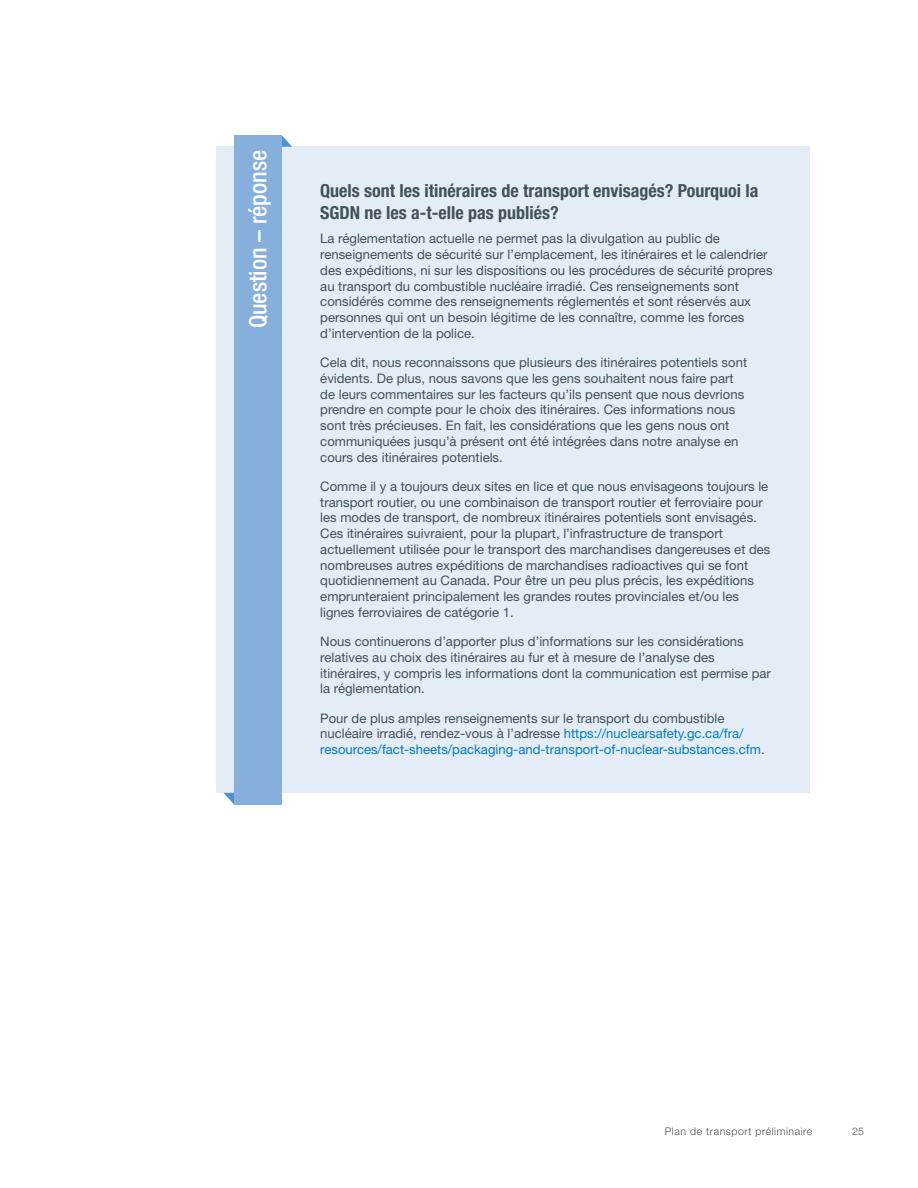
<style>
.page{position:relative;width:918px;height:1188px;background:#fff}
.page>*{position:absolute;margin:0;border:0;box-sizing:border-box;transform-origin:0 0}
.Text_box_title{font:500 condensed 24px "Helvetica Neue LT Std";color:#fff}
.Text_box_body{font:700 condensed 18px/21.6px "Helvetica Neue LT Std";color:#41525c}
.Text_box_body-2{font:13.2px/15.8px "Helvetica Neue LT Std";color:#41525c}
.Text_box_body-3{font:13.2px/15.8px "Helvetica Neue LT Std";color:#007cc2}
.t1{font:300 10.5px "Helvetica Neue LT Std";letter-spacing:.055em;color:#41525c}
.s1{color:#41525c}
</style>
<div class="page">
<div style="left:216px;top:147px;width:594px;height:646px;background:#e4ecf7"></div>
<svg style="left:224px;top:793px;width:10px;height:12px"></svg>
<svg style="left:281px;top:135px;width:11px;height:12px"></svg>
<div style="left:234px;top:135px;width:47px;height:670px;background:#86afdc"></div>
<p class="Text_box_title" style="left:244px;top:328px;width:180px;rotate:-90deg">Question – réponse</p>
<p class="Text_box_body" style="left:320px;top:180px;width:440px">Quels sont les itinéraires de transport envisagés? Pourquoi la<br>SGDN ne les a-t-elle pas publiés?</p>
<p class="Text_box_body-2" style="left:320px;top:231px;width:454px">La réglementation actuelle ne permet pas la divulgation au public de renseignements de sécurité sur l’emplacement, les itinéraires et le calendrier des expéditions, ni sur les dispositions ou les procédures de sécurité propres au transport du combustible nucléaire irradié. Ces renseignements sont considérés comme des renseignements réglementés et sont réservés aux personnes qui ont un besoin légitime de les connaître, comme les forces d’intervention de la police.</p>
<p class="Text_box_body-2" style="left:320px;top:354px;width:428px">Cela dit, nous reconnaissons que plusieurs des itinéraires potentiels sont évidents. De plus, nous savons que les gens souhaitent nous faire part de leurs commentaires sur les facteurs qu’ils pensent que nous devrions prendre en compte pour le choix des itinéraires. Ces informations nous sont très précieuses. En fait, les considérations que les gens nous ont communiquées jusqu’à présent ont été intégrées dans notre analyse en cours des itinéraires potentiels.</p>
<p class="Text_box_body-2" style="left:320px;top:478px;width:452px">Comme il y a toujours deux sites en lice et que nous envisageons toujours le transport routier, ou une combinaison de transport routier et ferroviaire pour les modes de transport, de nombreux itinéraires potentiels sont envisagés.<br>Ces itinéraires suivraient, pour la plupart, l’infrastructure de transport actuellement utilisée pour le transport des marchandises dangereuses et des nombreuses autres expéditions de marchandises radioactives qui se font quotidiennement au Canada. Pour être un peu plus précis, les expéditions emprunteraient principalement les grandes routes provinciales et/ou les lignes ferroviaires de catégorie 1.</p>
<p class="Text_box_body-2" style="left:320px;top:633px;width:452px">Nous continuerons d’apporter plus d’informations sur les considérations relatives au choix des itinéraires au fur et à mesure de l’analyse des itinéraires, y compris les informations dont la communication est permise par la réglementation.</p>
<p class="Text_box_body-3" style="left:320px;top:710px;width:446px"><span class="s1">Pour de plus amples renseignements sur le transport du combustible nucléaire irradié, rendez-vous à l’adresse</span> https://nuclearsafety.gc.ca/fra/ resources/fact-sheets/packaging-and-transport-of-nuclear-substances.cfm<span class="s1">.</span></p>
<p class="t1" style="left:665px;top:1125px;width:149px">Plan de transport préliminaire</p>
<p class="t1" style="left:852px;top:1125px;width:13px">25</p>
</div>
